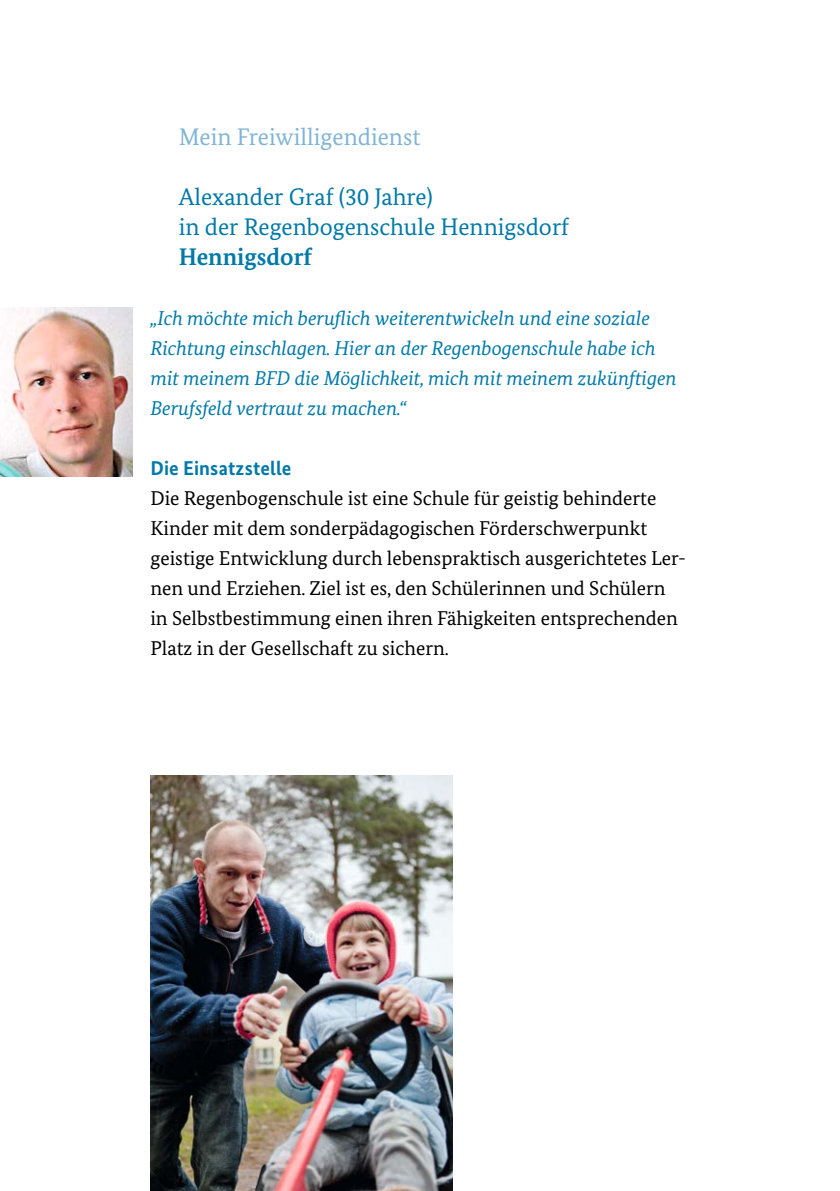
<style>
.page{position:relative;width:840px;height:1191px;background:#fff}
.page>*{position:absolute;margin:0;border:0;box-sizing:border-box;transform-origin:0 0}
.t1{font:24px "Bundes Serif";color:#0079a8}
.t2{font:24px "Bundes Serif";color:#81b5d3}
.t3{font:700 24px "Bundes Serif";color:#0079a8}
.t4{font:20px/30px "Bundes Serif";color:#000}
.t5{font:italic 20px/30px "Bundes Serif";color:#0079a8}
.t6{font:700 20px "Bundes Sans";letter-spacing:.01em;color:#0079a8}
</style>
<div class="page">
<img style="left:0;top:308px;width:132px;height:168px">
<img style="left:150px;top:775px;width:302px;height:416px">
<h3 class="t2" style="left:179px;top:122px;width:243px">Mein Freiwilligendienst</h3>
<p class="t1" style="left:179px;top:182px;width:255px">Alexander Graf (30 Jahre)</p>
<p class="t1" style="left:179px;top:212px;width:392px">in der Regenbogenschule Hennigsdorf</p>
<p class="t3" style="left:179px;top:242px;width:135px">Hennigsdorf</p>
<p class="t5" style="left:150px;top:303px;width:527px">„Ich möchte mich beruflich weiterentwickeln und eine soziale Richtung einschlagen. Hier an der Regenbogenschule habe ich mit meinem BFD die Möglichkeit, mich mit meinem zukünftigen Berufsfeld vertraut zu machen.“</p>
<h3 class="t6" style="left:150px;top:456px;width:143px">Die Einsatzstelle</h3>
<p class="t4" style="left:150px;top:483px;width:537px">Die Regenbogenschule ist eine Schule für geistig behinderte Kinder mit dem sonderpädagogischen Förderschwerpunkt geistige Entwicklung durch lebenspraktisch ausgerichtetes Ler&shy;nen und Erziehen. Ziel ist es, den Schülerinnen und Schülern in Selbstbestimmung einen ihren Fähigkeiten entsprechenden Platz in der Gesellschaft zu sichern.</p>
</div>
